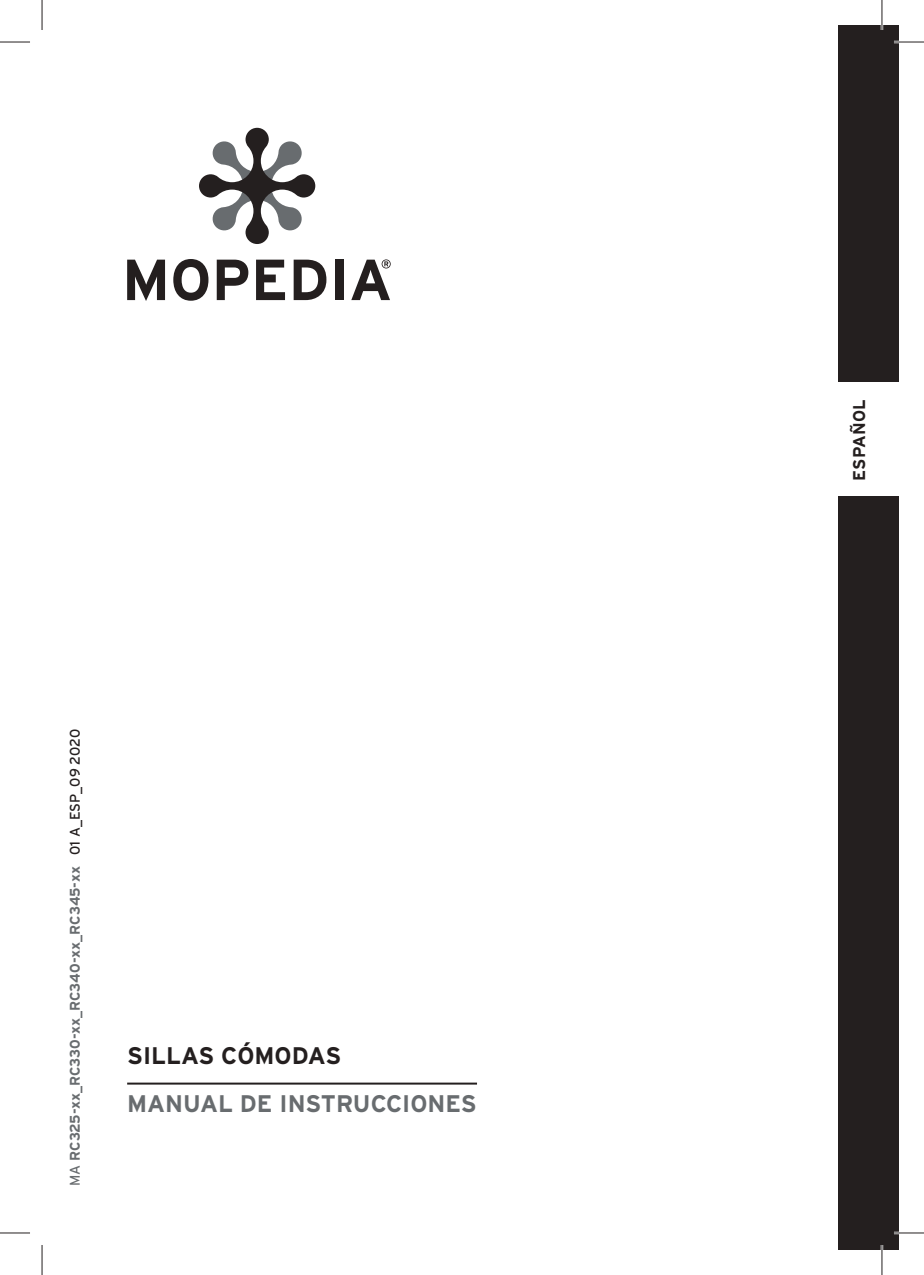
<style>
.page{position:relative;width:924px;height:1275px;background:#fff}
.page>*{position:absolute;margin:0;border:0;box-sizing:border-box;transform-origin:0 0}
.t1{font:700 24px "Interstate";color:#686c6f}
.t2{font:700 24px "Interstate";color:#241f1f}
.t3{font:700 17px "Interstate";letter-spacing:.005em;color:#241f1f}
.t4{font:700 14px "Interstate";color:#686c6f}
.s1{font-weight:400}
.s2{font-weight:400;color:#241f1f}
</style>
<div class="page">
<hr style="left:127px;top:1082px;width:350px;height:2px;background:#241f1f">
<svg style="left:199px;top:128px;width:116px;height:116px"></svg>
<svg style="left:127px;top:260px;width:38px;height:41px"></svg>
<svg style="left:173px;top:259px;width:35px;height:42px"></svg>
<svg style="left:217px;top:260px;width:31px;height:40px"></svg>
<svg style="left:256px;top:260px;width:29px;height:40px"></svg>
<svg style="left:293px;top:260px;width:33px;height:40px"></svg>
<div style="left:335px;top:260px;width:8px;height:40px;background:#241f1f"></div>
<svg style="left:351px;top:259px;width:39px;height:41px"></svg>
<div style="left:838px;top:25px;width:60px;height:1225px;background:#241f1f"></div>
<div style="left:833px;top:382px;width:65px;height:114px;background:#fff"></div>
<hr style="left:893px;top:41px;width:30px;height:2px;background:#fff">
<hr style="left:893px;top:1231px;width:30px;height:3px;background:#fff">
<hr style="left:880px;top:0;width:2px;height:30px;background:#fff">
<hr style="left:880px;top:1245px;width:2px;height:30px;background:#fff">
<hr style="left:0;top:42px;width:30px;height:1px;background:#241f1f">
<hr style="left:893px;top:42px;width:30px;height:1px;background:#241f1f">
<hr style="left:0;top:1232px;width:30px;height:1px;background:#241f1f">
<hr style="left:893px;top:1232px;width:30px;height:1px;background:#241f1f">
<hr style="left:42px;top:0;width:1px;height:30px;background:#241f1f">
<hr style="left:42px;top:1245px;width:1px;height:30px;background:#241f1f">
<hr style="left:881px;top:0;width:1px;height:30px;background:#241f1f">
<hr style="left:881px;top:1245px;width:1px;height:30px;background:#241f1f">
<p class="t4" style="left:67px;top:1185px;width:458px;rotate:-90deg"><span class="s1">MA</span> RC325-xx_RC330-xx_RC340-xx_RC345-xx <span class="s2">01 A_ESP_09 2020</span></p>
<h1 class="t2" style="left:127px;top:1042px;width:215px">SILLAS CÓMODAS</h1>
<h1 class="t1" style="left:127px;top:1090px;width:351px">MANUAL DE INSTRUCCIONES</h1>
<p class="t3" style="left:849px;top:480px;width:82px;rotate:-90deg">ESPAÑOL</p>
</div>
